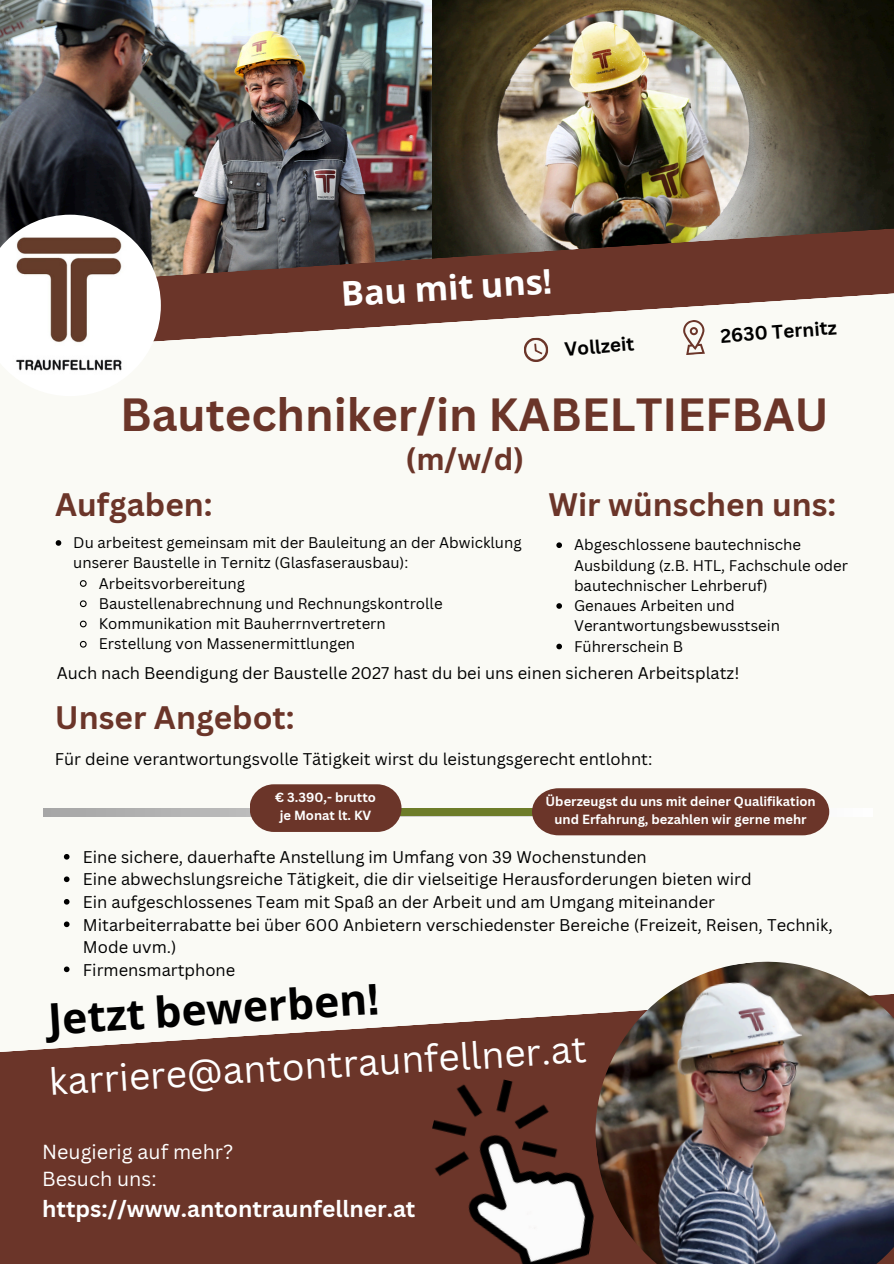
<style>
.page{position:relative;width:894px;height:1264px;background:#fff}
.page>*{position:absolute;margin:0;border:0;box-sizing:border-box;transform-origin:0 0}
.t1{font:700 45.3px "Canva Sans";color:#6b3529}
.t2{font:700 42.45px "Noto Sans";color:#000}
.t3{font:37.05px "Canva Sans";color:#fff}
.t4{font:700 34.05px "Noto Sans";color:#fff}
.t5{font:700 31.65px "Canva Sans";color:#6b3529}
.t6{font:700 30.3px "Canva Sans";color:#6b3529}
.t7{font:700 22.8px "Canva Sans";color:#fff}
.t8{font:19.8px/27px "Canva Sans";color:#fff}
.t9{font:700 18.9px "Canva Sans";color:#000}
.t10{font:16.5px/22.5px "Canva Sans";color:#000}
.t11{font:15px/20.2px "Canva Sans";color:#000}
.t12{font:700 12.9px/18px "Canva Sans";color:#fff;text-align:center}
.s1{font-family:"Swissra"}
</style>
<div class="page">
<div style="left:0;top:0;width:893px;height:1263px;background:#fafaf5"></div>
<img style="left:431px;top:0;width:462px;height:226px">
<img style="left:0;top:0;width:431px;height:226px">
<svg style="left:161px;top:226px;width:732px;height:115px;fill:#6b3529"></svg>
<img style="left:0;top:215px;width:161px;height:156px">
<svg style="left:0;top:1014px;width:585px;height:249px;background:#79493d"></svg>
<img style="left:585px;top:961px;width:308px;height:302px">
<img style="left:405px;top:1066px;width:218px;height:197px">
<svg style="left:44px;top:808px;width:786px;height:8px;background:#b1b0b0"></svg>
<div style="left:258px;top:808px;width:316px;height:8px;background:#6d7c29"></div>
<svg style="left:249px;top:784px;width:152px;height:48px;background:#754438"></svg>
<div style="left:532px;top:788px;width:297px;height:47px;background:#6b3529"></div>
<svg style="left:682px;top:319px;width:24px;height:36px"></svg>
<svg style="left:522px;top:336px;width:27px;height:26px"></svg>
<svg style="left:56px;top:540px;width:5px;height:6px"></svg>
<svg style="left:79px;top:580px;width:8px;height:7px"></svg>
<svg style="left:79px;top:600px;width:8px;height:8px"></svg>
<svg style="left:79px;top:620px;width:8px;height:8px"></svg>
<svg style="left:79px;top:640px;width:8px;height:8px"></svg>
<svg style="left:556px;top:542px;width:6px;height:6px"></svg>
<svg style="left:556px;top:603px;width:6px;height:6px"></svg>
<svg style="left:556px;top:643px;width:6px;height:6px"></svg>
<svg style="left:64px;top:854px;width:5px;height:5px"></svg>
<svg style="left:64px;top:876px;width:5px;height:6px"></svg>
<svg style="left:64px;top:899px;width:5px;height:5px"></svg>
<svg style="left:64px;top:921px;width:5px;height:6px"></svg>
<svg style="left:64px;top:966px;width:5px;height:6px"></svg>
<h1 class="t4" style="left:339px;top:271px;width:213px;rotate:-4deg">Bau mit uns<span class="s1">!</span></h1>
<h4 class="t9" style="left:563px;top:336px;width:71px;rotate:-5deg">Vollzeit</h4>
<h4 class="t9" style="left:719px;top:322px;width:118px;rotate:-4deg">2630 Ternitz</h4>
<p class="t1" style="left:120px;top:382px;width:710px">Bautechniker/in KABELTIEFBAU</p>
<p class="t6" style="left:405px;top:437px;width:120px">(m/w/d)</p>
<p class="t5" style="left:55px;top:481px;width:159px">Aufgaben:</p>
<p class="t11" style="left:73px;top:532px;width:450px">Du arbeitest gemeinsam mit der Bauleitung an der Abwicklung unserer Baustelle in Ternitz (Glasfaserausbau):</p>
<p class="t11" style="left:99px;top:572px;width:148px">Arbeitsvorbereitung</p>
<p class="t11" style="left:99px;top:593px;width:345px">Baustellenabrechnung und Rechnungskontrolle</p>
<p class="t11" style="left:99px;top:613px;width:288px">Kommunikation mit Bauherrnvertretern</p>
<p class="t11" style="left:99px;top:633px;width:258px">Erstellung von Massenermittlungen</p>
<p class="t5" style="left:548px;top:481px;width:289px">Wir wünschen uns:</p>
<p class="t11" style="left:574px;top:534px;width:275px">Abgeschlossene bautechnische<br>Ausbildung (z.B. HTL, Fachschule oder bautechnischer Lehrberuf)</p>
<h4 class="t11" style="left:574px;top:595px;width:207px">Genaues Arbeiten und<br>Verantwortungsbewusstsein</h4>
<p class="t11" style="left:574px;top:635px;width:111px">Führerschein B</p>
<h3 class="t10" style="left:57px;top:661px;width:684px">Auch nach Beendigung der Baustelle 2027 hast du bei uns einen sicheren Arbeitsplatz!</h3>
<p class="t5" style="left:55px;top:695px;width:241px">Unser Angebot:</p>
<p class="t10" style="left:55px;top:747px;width:598px">Für deine verantwortungsvolle Tätigkeit wirst du leistungsgerecht entlohnt:</p>
<h6 class="t12" style="left:275px;top:788px;width:102px">€ 3.390,- brutto</h6>
<p class="t12" style="left:279px;top:806px;width:93px">je Monat lt. KV</p>
<h6 class="t12" style="left:545px;top:792px;width:271px">Überzeugst du uns mit deiner Qualifikation und Erfahrung, bezahlen wir gerne mehr</h6>
<p class="t10" style="left:83px;top:845px;width:565px">Eine sichere, dauerhafte Anstellung im Umfang von 39 Wochenstunden</p>
<p class="t10" style="left:83px;top:867px;width:670px">Eine abwechslungsreiche Tätigkeit, die dir vielseitige Herausforderungen bieten wird</p>
<p class="t10" style="left:83px;top:890px;width:633px">Ein aufgeschlossenes Team mit Spaß an der Arbeit und am Umgang miteinander</p>
<p class="t10" style="left:83px;top:912px;width:751px">Mitarbeiterrabatte bei über 600 Anbietern verschiedenster Bereiche (Freizeit, Reisen, Technik,<br>Mode uvm.)</p>
<p class="t10" style="left:83px;top:957px;width:154px">Firmensmartphone</p>
<h4 class="t2" style="left:46px;top:990px;width:332px;rotate:-4deg">Jetzt bewerben<span class="s1">!</span></h4>
<p class="t3" style="left:48px;top:1052px;width:539px;rotate:-3deg">karriere@antontraunfellner.at</p>
<h2 class="t8" style="left:42px;top:1137px;width:193px">Neugierig auf mehr?<br>Besuch uns:</h2>
<h2 class="t7" style="left:42px;top:1192px;width:375px">https://www.antontraunfellner.at</h2>
</div>
